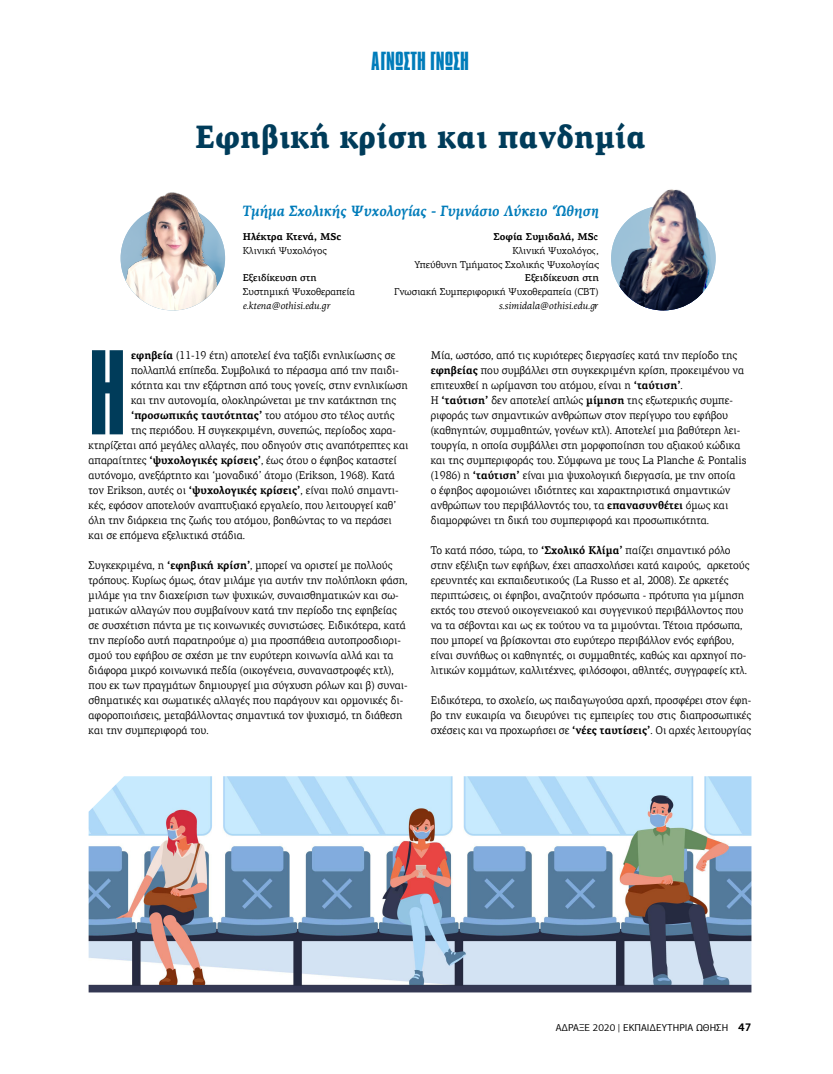
<style>
.page{position:relative;width:833px;height:1074px;background:#fff}
.page>*{position:absolute;margin:0;border:0;box-sizing:border-box;transform-origin:0 0}
.CapDrop_7lines{font:103.62px "Aka Acid GR Compacta";color:#003c5a;scale:.93 1}
.t1{font:900 32.5px "PF Agora Serif Pro";color:#003c5a;scale:.9 1}
.enotita{font:22.5px "Aka Acid GR Compacta";color:#007cba}
.subtitle2{font:italic 700 15px "PF Agora Serif Pro";color:#007cba;scale:.9 1}
.CapDrop_7lines-2{font:11.25px/15px "PF Agora Serif Pro";color:#000;scale:.93 1}
.CapDrop_7lines-3{font:700 11.25px "PF Agora Serif Pro";color:#000;scale:.93 1}
.Main_Body_Text_New{font:10px "PF Agora Serif Pro";color:#000}
.Main_Body_Text_New-2{font:italic 10px "PF Agora Serif Pro";color:#000}
.Main_Body_Text_New-3{font:700 10px "PF Agora Serif Pro";color:#000}
.t2{font:10px "PF Agora Sans Pro";color:#000}
.Main_Body_Text_New-4{font:500 10px "PF Agora Serif Pro";color:#000}
.s1{font-weight:700}
.s2{font-weight:400}
.s3{font-weight:700;font-size:11.25px}
</style>
<div class="page">
<img style="left:89px;top:776px;width:662px;height:216px">
<img style="left:611px;top:189px;width:102px;height:121px">
<img style="left:121px;top:192px;width:104px;height:118px">
<p class="enotita" style="left:371px;top:47px;width:99px">ΑΓΝΩΣΤΗ ΓΝΩΣΗ</p>
<p class="t1" style="left:195px;top:116px;width:502px">Εφηβική κρίση και πανδημία</p>
<p class="subtitle2" style="left:242px;top:201px;width:398px">Tμήμα Σχολικής Ψυχολογίας - Γυμνάσιο Λύκειο ‘Ώθηση</p>
<p class="Main_Body_Text_New-3" style="left:493px;top:230px;width:107px">Σοφία Συμιδαλά, ΜSc</p>
<p class="Main_Body_Text_New" style="left:512px;top:244px;width:88px">Κλινική Ψυχολόγος,</p>
<p class="Main_Body_Text_New" style="left:414px;top:258px;width:185px">Υπεύθυνη Τμήματος Σχολικής Ψυχολογίας</p>
<p class="Main_Body_Text_New-4" style="left:525px;top:272px;width:75px">Εξειδίκευση στη</p>
<p class="Main_Body_Text_New" style="left:394px;top:286px;width:206px">Γνωσιακή Συμπεριφορική Ψυχοθεραπεία (CBT)</p>
<p class="Main_Body_Text_New-2" style="left:499px;top:299px;width:101px">s.simidala@othisi.edu.gr</p>
<p class="Main_Body_Text_New-3" style="left:243px;top:230px;width:100px">Hλέκτρα Κτενά, MSc</p>
<p class="Main_Body_Text_New" style="left:243px;top:244px;width:86px">Κλινική Ψυχολόγος</p>
<p class="Main_Body_Text_New-4" style="left:243px;top:272px;width:75px">Εξειδίκευση στη</p>
<p class="Main_Body_Text_New" style="left:243px;top:286px;width:114px">Συστημική Ψυχοθεραπεία</p>
<p class="Main_Body_Text_New-2" style="left:243px;top:299px;width:89px">e.ktena@othisi.edu.gr</p>
<p class="CapDrop_7lines" style="left:89px;top:329px;width:42px">H</p>
<p class="CapDrop_7lines-2" style="left:131px;top:348px;width:286px"><span class="s1">εφηβεία</span> (11-19 έτη) αποτελεί ένα ταξίδι ενηλικίωσης σε</p>
<p class="CapDrop_7lines-2" style="left:131px;top:363px;width:289px">πολλαπλά επίπεδα. Συμβολικά το πέρασμα από την παιδι-</p>
<p class="CapDrop_7lines-2" style="left:131px;top:378px;width:299px">κότητα και την εξάρτηση από τους γονείς, στην ενηλικίωση</p>
<p class="CapDrop_7lines-2" style="left:131px;top:393px;width:287px">και την αυτονομία, ολοκληρώνεται με την κατάκτηση της</p>
<p class="CapDrop_7lines-3" style="left:131px;top:408px;width:285px">‘προσωπικής ταυτότητας’ <span class="s2">του ατόμου στο τέλος αυτής</span></p>
<p class="CapDrop_7lines-2" style="left:131px;top:423px;width:286px">της περιόδου. Η συγκεκριμένη, συνεπώς, περίοδος χαρα-</p>
<p class="CapDrop_7lines-2" style="left:89px;top:438px;width:345px">κτηρίζεται από μεγάλες αλλαγές, που οδηγούν στις αναπότρεπτες και</p>
<p class="CapDrop_7lines-2" style="left:89px;top:453px;width:333px">απαραίτητες <span class="s1">‘ψυχολογικές κρίσεις’</span>, έως ότου ο έφηβος καταστεί</p>
<p class="CapDrop_7lines-2" style="left:89px;top:468px;width:331px">αυτόνομο, ανεξάρτητο και ‘μοναδικό’ άτομο (Εrikson, 1968). Κατά</p>
<p class="CapDrop_7lines-2" style="left:89px;top:483px;width:335px">τον Erikson, αυτές οι <span class="s1">‘ψυχολογικές κρίσεις’</span>, είναι πολύ σημαντι-</p>
<p class="CapDrop_7lines-2" style="left:89px;top:498px;width:332px">κές, εφόσον αποτελούν αναπτυξιακό εργαλείο, που λειτουργεί καθ’</p>
<p class="CapDrop_7lines-2" style="left:89px;top:513px;width:327px">όλη την διάρκεια της ζωής του ατόμου, βοηθώντας το να περάσει</p>
<p class="CapDrop_7lines-2" style="left:89px;top:528px;width:170px">και σε επόμενα εξελικτικά στάδια.</p>
<p class="CapDrop_7lines-2" style="left:89px;top:558px;width:345px">Συγκεκριμένα, η <span class="s1">‘εφηβική κρίση’</span>, μπορεί να οριστεί με πολλούς τρόπους. Κυρίως όμως, όταν μιλάμε για αυτήν την πολύπλοκη φάση, μιλάμε για την διαχείριση των ψυχικών, συναισθηματικών και σω&shy;ματικών αλλαγών που συμβαίνουν κατά την περίοδο της εφηβείας σε συσχέτιση πάντα με τις κοινωνικές συνιστώσες. Ειδικότερα, κατά την περίοδο αυτή παρατηρούμε α) μια προσπάθεια αυτοπροσδιορι&shy;σμού του εφήβου σε σχέση με την ευρύτερη κοινωνία αλλά και τα διάφορα μικρό κοινωνικά πεδία (οικογένεια, συναναστροφές κτλ), που εκ των πραγμάτων δημιουργεί μια σύγχυση ρόλων και β) συναι&shy;σθηματικές και σωματικές αλλαγές που παράγουν και ορμονικές δι&shy;αφοροποιήσεις, μεταβάλλοντας σημαντικά τον ψυχισμό, τη διάθεση και την συμπεριφορά του.</p>
<p class="CapDrop_7lines-2" style="left:431px;top:348px;width:338px">Μία, ωστόσο, από τις κυριότερες διεργασίες κατά την περίοδο της <span class="s1">εφηβείας</span> που συμβάλλει στη συγκεκριμένη κρίση, προκειμένου να επιτευχθεί η ωρίμανση του ατόμου, είναι η <span class="s1">‘ταύτιση’</span>.</p>
<p class="CapDrop_7lines-2" style="left:431px;top:393px;width:341px">Η <span class="s1">‘ταύτιση’</span> δεν αποτελεί απλώς <span class="s1">μίμηση</span> της εξωτερικής συμπε&shy;ριφοράς των σημαντικών ανθρώπων στον περίγυρο του εφήβου (καθηγητών, συμμαθητών, γονέων κτλ). Αποτελεί μια βαθύτερη λει&shy;τουργία, η οποία συμβάλλει στη μορφοποίηση του αξιακού κώδικα και της συμπεριφοράς του. Σύμφωνα με τους La Planche &amp; Pontalis (1986) η <span class="s1">‘ταύτιση’</span> είναι μια ψυχολογική διεργασία, με την οποία<br>ο έφηβος αφομοιώνει ιδιότητες και χαρακτηριστικά σημαντικών ανθρώπων του περιβάλλοντός του, τα <span class="s1">επανασυνθέτει</span> όμως και διαμορφώνει τη δική του συμπεριφορά και προσωπικότητα.</p>
<p class="CapDrop_7lines-2" style="left:431px;top:543px;width:344px">Το κατά πόσο, τώρα, το <span class="s1">‘Σχολικό Κλίμα’</span> παίζει σημαντικό ρόλο στην εξέλιξη των εφήβων, έχει απασχολήσει κατά καιρούς, αρκετούς ερευνητές και εκπαιδευτικούς (La Russo et al, 2008). Σε αρκετές περιπτώσεις, οι έφηβοι, αναζητούν πρόσωπα - πρότυπα για μίμηση εκτός του στενού οικογενειακού και συγγενικού περιβάλλοντος που να τα σέβονται και ως εκ τούτου να τα μιμούνται. Τέτοια πρόσωπα, που μπορεί να βρίσκονται στο ευρύτερο περιβάλλον ενός εφήβου, είναι συνήθως οι καθηγητές, οι συμμαθητές, καθώς και αρχηγοί πο&shy;λιτικών κομμάτων, καλλιτέχνες, φιλόσοφοι, αθλητές, συγγραφείς κτλ.</p>
<p class="CapDrop_7lines-2" style="left:431px;top:693px;width:346px;text-align:justify">Ειδικότερα, το σχολείο, ως παιδαγωγούσα αρχή, προσφέρει στον έφη&shy;βο την ευκαιρία να διευρύνει τις εμπειρίες του στις διαπροσωπικές σχέσεις και να προχωρήσει σε <span class="s1">‘νέες ταυτίσεις’</span>. Οι αρχές λειτουργίας</p>
<p class="t2" style="left:556px;top:1022px;width:197px">ΑΔΡΑΞΕ 2020 | ΕΚΠΑΙΔΕΥΤΗΡΙΑ ΩΘΗΣΗ <span class="s3">47</span></p>
</div>
